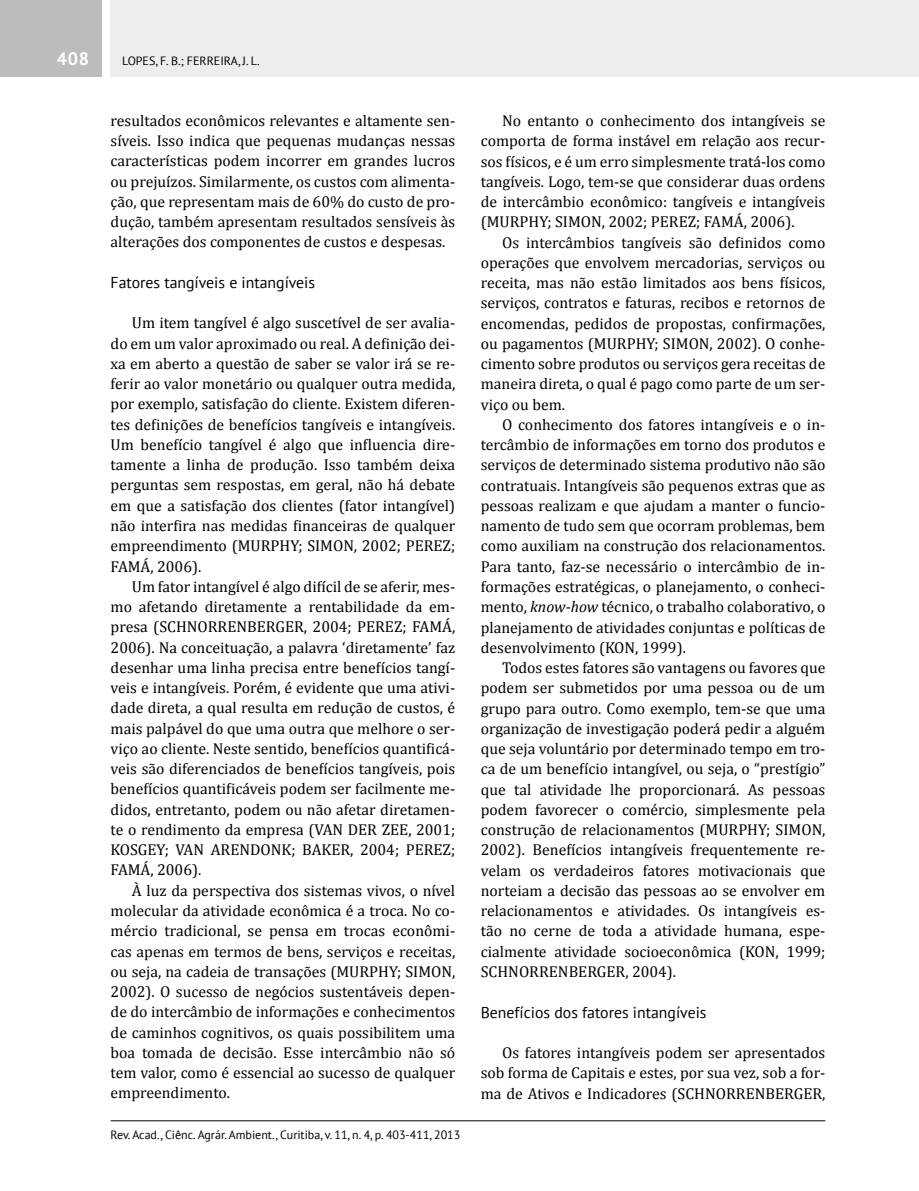
<style>
.page{position:relative;width:919px;height:1191px;background:#fff}
.page>*{position:absolute;margin:0;border:0;box-sizing:border-box;transform-origin:0 0}
.t1{font:700 18px "PT Sans";color:#fff}
.t2{font:15.75px/20.2px "Cambria";color:#000;text-align:justify}
.t3{font:15.75px "PT Sans";color:#000}
.t4{font:12px "PT Sans";color:#000}
.s1{font-style:italic}
</style>
<div class="page">
<div style="left:111px;top:0;width:807px;height:77px;background:#ededed"></div>
<div style="left:0;top:0;width:102px;height:77px;background:#bcbcbc"></div>
<hr style="left:111px;top:1120px;width:714px;height:1px;background:#000">
<p class="t1" style="left:57px;top:47px;width:34px">408</p>
<p class="t4" style="left:122px;top:53px;width:139px">LOPES, F. B.; FERREIRA, J. L.</p>
<p class="t2" style="left:111px;top:110px;width:346px">resultados econômicos relevantes e altamente sen&shy;síveis. Isso indica que pequenas mudanças nessas características podem incorrer em grandes lucros ou prejuízos. Similarmente, os custos com alimenta&shy;ção, que representam mais de 60% do custo de pro&shy;dução, também apresentam resultados sensíveis às alterações dos componentes de custos e despesas.</p>
<p class="t3" style="left:111px;top:272px;width:206px">Fatores tangíveis e intangíveis</p>
<p class="t2" style="left:111px;top:313px;width:346px;text-indent:21px">Um item tangível é algo suscetível de ser avalia&shy;do em um valor aproximado ou real. A definição dei&shy;xa em aberto a questão de saber se valor irá se re&shy;ferir ao valor monetário ou qualquer outra medida, por exemplo, satisfação do cliente. Existem diferen&shy;tes definições de benefícios tangíveis e intangíveis.<br>Um benefício tangível é algo que influencia dire&shy;tamente a linha de produção. Isso também deixa perguntas sem respostas, em geral, não há debate em que a satisfação dos clientes (fator intangível) não interfira nas medidas financeiras de qualquer empreendimento (MURPHY; SIMON, 2002; PEREZ; FAMÁ, 2006).</p>
<p class="t2" style="left:111px;top:576px;width:346px;text-indent:21px">Um fator intangível é algo difícil de se aferir, mes&shy;mo afetando diretamente a rentabilidade da em&shy;presa (SCHNORRENBERGER, 2004; PEREZ; FAMÁ, 2006). Na conceituação, a palavra ‘diretamente’ faz desenhar uma linha precisa entre benefícios tangí&shy;veis e intangíveis. Porém, é evidente que uma ativi&shy;dade direta, a qual resulta em redução de custos, é mais palpável do que uma outra que melhore o ser&shy;viço ao cliente. Neste sentido, benefícios quantificá&shy;veis são diferenciados de benefícios tangíveis, pois benefícios quantificáveis podem ser facilmente me&shy;didos, entretanto, podem ou não afetar diretamen&shy;te o rendimento da empresa (VAN DER ZEE, 2001; KOSGEY; VAN ARENDONK; BAKER, 2004; PEREZ; FAMÁ, 2006).</p>
<p class="t2" style="left:111px;top:880px;width:346px;text-indent:21px">À luz da perspectiva dos sistemas vivos, o nível molecular da atividade econômica é a troca. No co&shy;mércio tradicional, se pensa em trocas econômi&shy;cas apenas em termos de bens, serviços e receitas, ou seja, na cadeia de transações (MURPHY; SIMON, 2002). O sucesso de negócios sustentáveis depen&shy;de do intercâmbio de informações e conhecimentos de caminhos cognitivos, os quais possibilitem uma boa tomada de decisão. Esse intercâmbio não só tem valor, como é essencial ao sucesso de qualquer empreendimento.</p>
<p class="t4" style="left:111px;top:1126px;width:351px">Rev. Acad., Ciênc. Agrár. Ambient., Curitiba, v. 11, n. 4, p. 403-411, 2013</p>
<p class="t2" style="left:480px;top:110px;width:346px;text-indent:21px">No entanto o conhecimento dos intangíveis se comporta de forma instável em relação aos recur&shy;sos físicos, e é um erro simplesmente tratá-los como tangíveis. Logo, tem-se que considerar duas ordens de intercâmbio econômico: tangíveis e intangíveis (MURPHY; SIMON, 2002; PEREZ; FAMÁ, 2006).</p>
<p class="t2" style="left:480px;top:232px;width:346px;text-indent:21px">Os intercâmbios tangíveis são definidos como operações que envolvem mercadorias, serviços ou receita, mas não estão limitados aos bens físicos, serviços, contratos e faturas, recibos e retornos de encomendas, pedidos de propostas, confirmações, ou pagamentos (MURPHY; SIMON, 2002). O conhe&shy;cimento sobre produtos ou serviços gera receitas de maneira direta, o qual é pago como parte de um ser&shy;viço ou bem.</p>
<p class="t2" style="left:480px;top:414px;width:346px;text-indent:21px">O conhecimento dos fatores intangíveis e o in&shy;tercâmbio de informações em torno dos produtos e serviços de determinado sistema produtivo não são contratuais. Intangíveis são pequenos extras que as pessoas realizam e que ajudam a manter o funcio&shy;namento de tudo sem que ocorram problemas, bem como auxiliam na construção dos relacionamentos.<br>Para tanto, faz-se necessário o intercâmbio de in&shy;formações estratégicas, o planejamento, o conheci&shy;mento, <span class="s1">know-how</span> técnico, o trabalho colaborativo, o planejamento de atividades conjuntas e políticas de desenvolvimento (KON, 1999).</p>
<p class="t2" style="left:480px;top:657px;width:346px;text-indent:21px">Todos estes fatores são vantagens ou favores que podem ser submetidos por uma pessoa ou de um grupo para outro. Como exemplo, tem-se que uma organização de investigação poderá pedir a alguém que seja voluntário por determinado tempo em tro&shy;ca de um benefício intangível, ou seja, o “prestígio” que tal atividade lhe proporcionará. As pessoas podem favorecer o comércio, simplesmente pela construção de relacionamentos (MURPHY; SIMON, 2002). Benefícios intangíveis frequentemente re&shy;velam os verdadeiros fatores motivacionais que norteiam a decisão das pessoas ao se envolver em relacionamentos e atividades. Os intangíveis es&shy;tão no cerne de toda a atividade humana, espe&shy;cialmente atividade socioeconômica (KON, 1999; SCHNORRENBERGER, 2004).</p>
<p class="t3" style="left:480px;top:1001px;width:227px">Benefícios dos fatores intangíveis</p>
<p class="t2" style="left:480px;top:1042px;width:346px;text-indent:21px">Os fatores intangíveis podem ser apresentados sob forma de Capitais e estes, por sua vez, sob a for&shy;ma de Ativos e Indicadores (SCHNORRENBERGER,</p>
</div>
